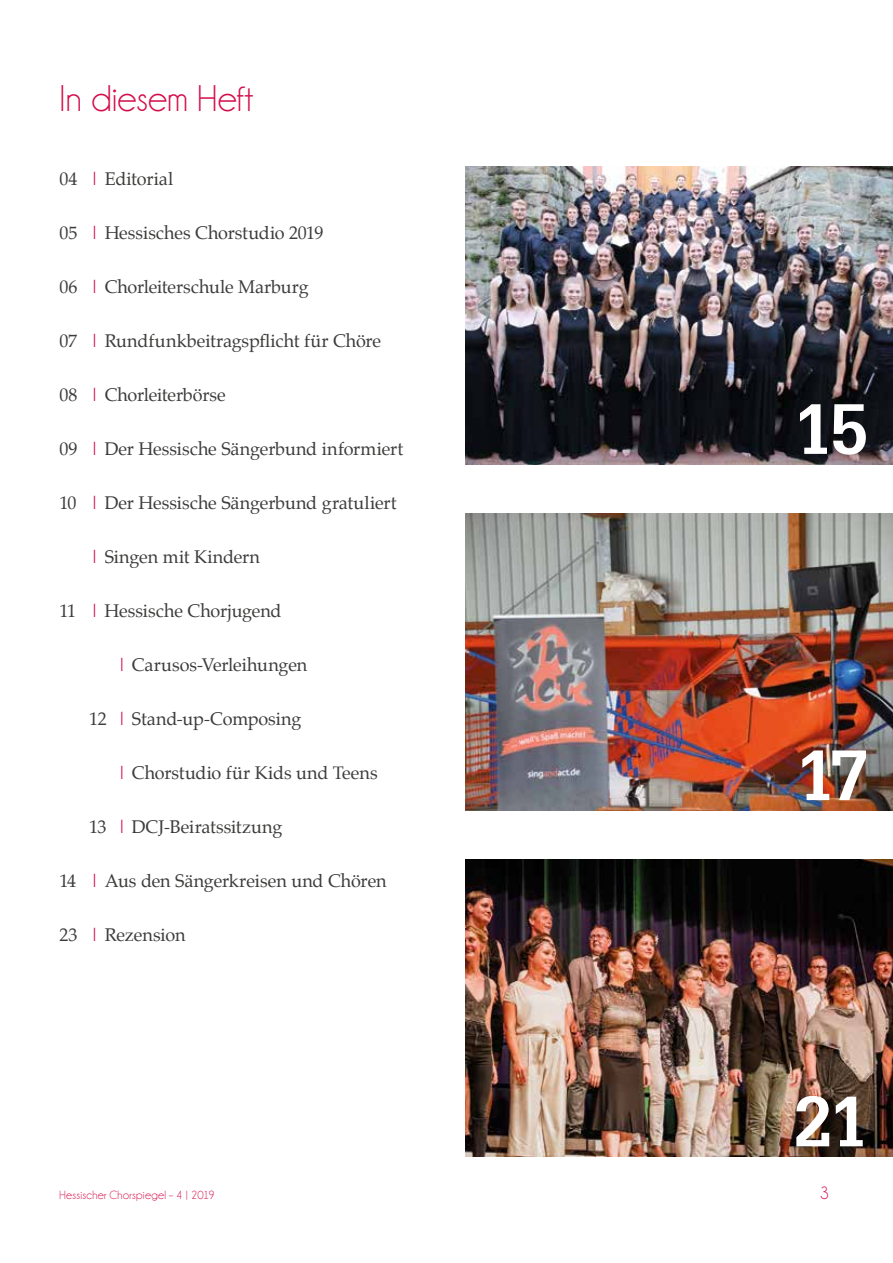
<style>
.page{position:relative;width:893px;height:1263px;background:#fff}
.page>*{position:absolute;margin:0;border:0;box-sizing:border-box;transform-origin:0 0}
.t1{font:700 69.3px "Glypha LT Std";color:#fff}
.t2{font:37.5px "Champagne&Limousines";letter-spacing:.005em;color:#d40c49}
.t3{font:18px "Palatino";letter-spacing:-.01em;color:#3c3c3b}
.t4{font:18px "Champagne&Limousines";color:#d40c49}
.t5{font:12px "Champagne&Limousines";letter-spacing:.02em;color:#d40c49}
.s1{color:#d40c49}
</style>
<div class="page">
<img style="left:466px;top:513px;width:427px;height:298px">
<img style="left:466px;top:167px;width:427px;height:297px">
<img style="left:466px;top:859px;width:427px;height:298px">
<h2 class="t2" style="left:60px;top:79px;width:196px">In diesem Heft</h2>
<p class="t3" style="left:60px;top:164px;width:115px">04 <span class="s1">|</span> Editorial</p>
<p class="t3" style="left:60px;top:218px;width:265px">05 <span class="s1">|</span> Hessisches Chorstudio 2019</p>
<p class="t3" style="left:60px;top:272px;width:251px">06 <span class="s1">|</span> Chorleiterschule Marburg</p>
<p class="t3" style="left:59px;top:326px;width:323px">07 <span class="s1">|</span> Rundfunkbeitragspflicht für Chöre</p>
<p class="t3" style="left:59px;top:380px;width:168px">08 <span class="s1">|</span> Chorleiterbörse</p>
<p class="t3" style="left:59px;top:434px;width:345px">09 <span class="s1">|</span> Der Hessische Sängerbund informiert</p>
<p class="t3" style="left:59px;top:488px;width:339px">10 <span class="s1">|</span> Der Hessische Sängerbund gratuliert</p>
<p class="t3" style="left:89px;top:542px;width:172px"><span class="s1">|</span> Singen mit Kindern</p>
<p class="t3" style="left:59px;top:596px;width:224px">11 <span class="s1">|</span> Hessische Chorjugend</p>
<p class="t3" style="left:116px;top:650px;width:192px"><span class="s1">|</span> Carusos-Verleihungen</p>
<p class="t3" style="left:89px;top:704px;width:214px">12 <span class="s1">|</span> Stand-up-Composing</p>
<p class="t3" style="left:116px;top:758px;width:263px"><span class="s1">|</span> Chorstudio für Kids und Teens</p>
<p class="t3" style="left:89px;top:812px;width:195px">13 <span class="s1">|</span> DCJ-Beiratssitzung</p>
<p class="t3" style="left:60px;top:866px;width:329px">14 <span class="s1">|</span> Aus den Sängerkreisen und Chören</p>
<p class="t3" style="left:60px;top:920px;width:128px">23 <span class="s1">|</span> Rezension</p>
<h1 class="t1" style="left:794px;top:386px;width:76px">15</h1>
<h1 class="t1" style="left:796px;top:732px;width:73px">17</h1>
<h1 class="t1" style="left:794px;top:1079px;width:76px">21</h1>
<p class="t5" style="left:60px;top:1189px;width:157px">Hessischer Chorspiegel – 4 | 2019</p>
<p class="t4" style="left:820px;top:1184px;width:11px">3</p>
</div>
